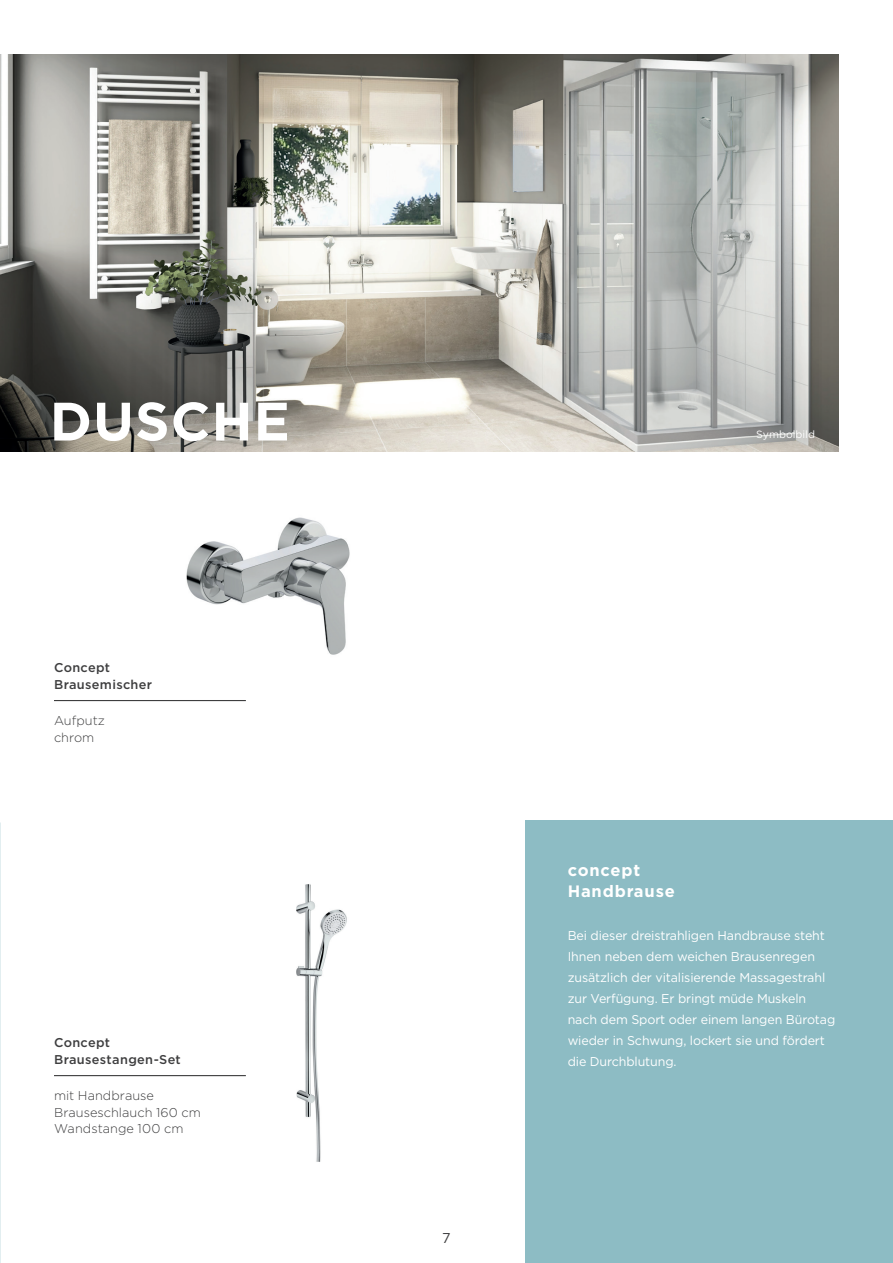
<style>
.page{position:relative;width:893px;height:1263px;background:#fff}
.page>*{position:absolute;margin:0;border:0;box-sizing:border-box;transform-origin:0 0}
.t1{font:700 54px "Gotham";letter-spacing:.02em;color:#fff}
.t2{font:700 16.5px/21px "Gotham";letter-spacing:.05em;color:#fff}
.t3{font:14.25px "Gotham";color:#3e3e3f}
.t4{font:12.75px/21px "Gotham";letter-spacing:-.01em;color:#fff}
.t5{font:300 12.75px/16.5px "Gotham";letter-spacing:.005em;color:#3e3e3f}
.t6{font:500 12.75px/16.5px "Gotham";letter-spacing:.025em;color:#3e3e3f}
.t7{font:10.5px "Gotham";color:#fff}
</style>
<div class="page">
<hr style="left:54px;top:700px;width:192px;height:1px;background:#3e3e3f">
<img style="left:186px;top:517px;width:164px;height:138px">
<img style="left:0;top:54px;width:839px;height:398px">
<hr style="left:54px;top:1075px;width:192px;height:1px;background:#3e3e3f">
<img style="left:296px;top:884px;width:51px;height:278px">
<div style="left:525px;top:821px;width:368px;height:442px;background:#8dbcc4"></div>
<h1 class="t1" style="left:50px;top:386px;width:242px">DUSCHE</h1>
<p class="t6" style="left:54px;top:659px;width:100px">Concept<br>Brausemischer</p>
<p class="t5" style="left:54px;top:712px;width:52px">Aufputz chrom</p>
<p class="t6" style="left:54px;top:1034px;width:128px">Concept<br>Brausestangen-Set</p>
<p class="t5" style="left:54px;top:1087px;width:148px">mit Handbrause<br>Brauseschlauch 160 cm<br>Wandstange 100 cm</p>
<p class="t7" style="left:756px;top:428px;width:60px">Symbolbild</p>
<p class="t3" style="left:442px;top:1229px;width:10px">7</p>
<p class="t2" style="left:568px;top:860px;width:109px">concept<br>Handbrause</p>
<p class="t4" style="left:568px;top:924px;width:269px">Bei dieser dreistrahligen Handbrause steht Ihnen neben dem weichen Brausenregen zusätzlich der vitalisierende Massagestrahl zur Verfügung. Er bringt müde Muskeln nach dem Sport oder einem langen Bürotag wieder in Schwung, lockert sie und fördert die Durchblutung.</p>
</div>
